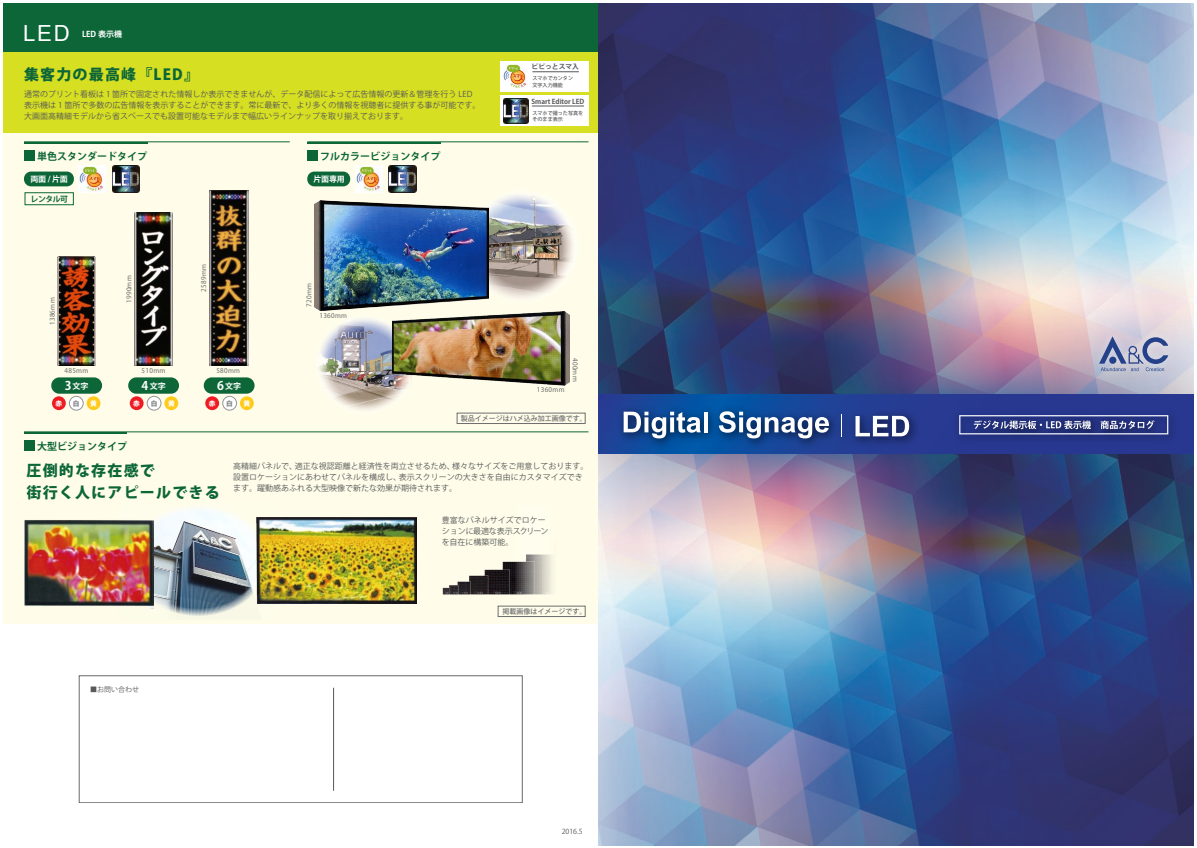
<style>
.page{position:relative;width:1197px;height:848px;background:#fff}
.page>*{position:absolute;margin:0;border:0;box-sizing:border-box;transform-origin:0 0}
.t1{font:22.2px "Arial";color:#fff}
.t2{font:800 15px/22.3px "Koz Go Pr 6 N";letter-spacing:.08em;color:#0c6638}
.t3{font:700 10px "Koz Go Pr 6 N";color:#0c6638}
.t4{font:8px/11.2px "Koz Go Pr 6 N";color:#57585a}
.t5{font:700 8px "Koz Go Pr 6 N";color:#fff}
.t6{font:700 8px "Koz Go Pr 6 N";letter-spacing:-.06em;color:#0c6638}
.t7{font:500 7px "Koz Go Pr 6 N";color:#6c6d70}
.t8{font:7px "Koz Go Pr 6 N";color:#57585a}
.t9{font:700 6.8px "Koz Go Pr 6 N";color:#57585a}
.t10{font:800 6.7px "Koz Go Pr 6 N";color:#fff}
.t11{font:800 6.7px "Koz Go Pr 6 N";color:#808285}
.t12{font:6.5px "Koz Go Pr 6 N";letter-spacing:.05em;color:#57585a}
.t13{font:500 5.1px/6.8px "Koz Go Pr 6 N";color:#57585a}
.s1{font-size:12px}
</style>
<div class="page">
<div style="left:3px;top:3px;width:595px;height:135px;background:#d6df21"></div>
<div style="left:3px;top:134px;width:595px;height:490px;background:#fffde9"></div>
<div style="left:3px;top:3px;width:1191px;height:49px;background:#0c6638"></div>
<div style="left:79px;top:675px;width:443px;height:128px;background:#fff;border:1px solid #57585a"></div>
<hr style="left:333px;top:688px;width:1px;height:103px;background:#57585a">
<div style="left:498px;top:606px;width:87px;height:11px;border:1px solid #6c6d70"></div>
<div style="left:457px;top:413px;width:128px;height:11px;border:1px solid #6c6d70"></div>
<div style="left:24px;top:151px;width:10px;height:10px;background:#0c6638"></div>
<div style="left:24px;top:172px;width:50px;height:14px;background:#0c6638;border-radius:7px"></div>
<img style="left:78px;top:165px;width:28px;height:28px">
<img style="left:112px;top:165px;width:28px;height:28px">
<img style="left:355px;top:165px;width:28px;height:28px">
<img style="left:389px;top:165px;width:27px;height:28px">
<div style="left:25px;top:192px;width:49px;height:13px;border:1px solid #0c6638"></div>
<div style="left:307px;top:172px;width:43px;height:14px;background:#0c6638;border-radius:7px"></div>
<div style="left:307px;top:151px;width:10px;height:10px;background:#0c6638"></div>
<hr style="left:24px;top:142px;width:266px;height:1px;background:#0c6638">
<div style="left:24px;top:441px;width:10px;height:10px;background:#0c6638"></div>
<hr style="left:24px;top:432px;width:564px;height:1px;background:#0c6638">
<hr style="left:307px;top:142px;width:281px;height:1px;background:#0c6638">
<div style="left:240px;top:396px;width:14px;height:14px;background:#fecb1b;border-radius:50%"></div>
<div style="left:205px;top:396px;width:14px;height:14px;background:#ee1d23;border-radius:50%"></div>
<div style="left:223px;top:396px;width:13px;height:14px;background:#fff;border-radius:50%"></div>
<div style="left:222px;top:396px;width:15px;height:14px;border:1px solid #939598;border-radius:50%"></div>
<div style="left:164px;top:396px;width:14px;height:14px;background:#fecb1b;border-radius:50%"></div>
<div style="left:130px;top:396px;width:14px;height:14px;background:#ee1d23;border-radius:50%"></div>
<div style="left:147px;top:396px;width:14px;height:14px;background:#fff;border-radius:50%"></div>
<div style="left:147px;top:396px;width:14px;height:14px;border:1px solid #939598;border-radius:50%"></div>
<div style="left:87px;top:396px;width:13px;height:14px;background:#fecb1b;border-radius:50%"></div>
<div style="left:52px;top:396px;width:14px;height:14px;background:#ee1d23;border-radius:50%"></div>
<div style="left:69px;top:396px;width:14px;height:14px;background:#fff;border-radius:50%"></div>
<div style="left:69px;top:396px;width:14px;height:14px;border:1px solid #939598;border-radius:50%"></div>
<div style="left:51px;top:377px;width:51px;height:17px;background:#0c6638;border-radius:8px"></div>
<div style="left:128px;top:377px;width:51px;height:17px;background:#0c6638;border-radius:8px"></div>
<div style="left:204px;top:377px;width:50px;height:17px;background:#0c6638;border-radius:8px"></div>
<div style="left:500px;top:61px;width:88px;height:30px;background:#fff"></div>
<img style="left:503px;top:64px;width:23px;height:25px">
<div style="left:500px;top:95px;width:88px;height:31px;background:#fff"></div>
<img style="left:503px;top:98px;width:25px;height:26px">
<hr style="left:532px;top:72px;width:47px;height:1px;background:#57585a">
<hr style="left:532px;top:106px;width:52px;height:1px;background:#57585a">
<img style="left:153px;top:507px;width:103px;height:109px">
<img style="left:256px;top:517px;width:161px;height:87px">
<img style="left:24px;top:520px;width:129px;height:89px">
<img style="left:58px;top:257px;width:38px;height:109px">
<img style="left:134px;top:213px;width:39px;height:153px">
<img style="left:210px;top:190px;width:39px;height:176px">
<img style="left:319px;top:319px;width:87px;height:91px">
<img style="left:392px;top:311px;width:177px;height:74px">
<img style="left:489px;top:195px;width:84px;height:103px">
<img style="left:314px;top:200px;width:175px;height:110px">
<svg style="left:442px;top:554px;width:110px;height:40px"></svg>
<img style="left:598px;top:3px;width:596px;height:391px">
<img style="left:598px;top:454px;width:596px;height:391px">
<img style="left:1087px;top:324px;width:93px;height:59px">
<svg style="left:1099px;top:336px;width:69px;height:35px;background:#9ea4c2"></svg>
<svg style="left:598px;top:394px;width:596px;height:60px;background:#223d94"></svg>
<img style="left:949px;top:405px;width:233px;height:44px">
<svg style="left:959px;top:415px;width:209px;height:19px;background:#57629a"></svg>
<img style="left:613px;top:401px;width:310px;height:51px">
<svg style="left:855px;top:416px;width:54px;height:20px"></svg>
<svg style="left:623px;top:412px;width:78px;height:26px"></svg>
<hr style="left:704px;top:412px;width:4px;height:20px;background:#fff">
<svg style="left:719px;top:411px;width:110px;height:27px"></svg>
<svg style="left:841px;top:415px;width:1px;height:22px"></svg>
<h1 class="t1" style="left:23px;top:18px;width:48px">LED</h1>
<p class="t5" style="left:82px;top:30px;width:42px">LED 表示機</p>
<h2 class="t2" style="left:24px;top:64px;width:176px">集客力の最高峰『LED』</h2>
<p class="t4" style="left:24px;top:89px;width:458px">通常のプリント看板は 1 箇所で固定された情報しか表示できませんが、データ配信によって広告情報の更新＆管理を行う LED表示機は 1 箇所で多数の広告情報を表示することができます。常に最新で、より多くの情報を視聴者に提供する事が可能です。大画面高精細モデルから省スペースでも設置可能なモデルまで幅広いラインナップを取り揃えております。</p>
<p class="t3" style="left:37px;top:151px;width:111px">単色スタンダードタイプ</p>
<p class="t5" style="left:30px;top:174px;width:39px">両面 / 片面</p>
<p class="t6" style="left:31px;top:195px;width:39px">レンタル可</p>
<p class="t12" style="left:49px;top:325px;width:29px;rotate:-90deg">1386mm</p>
<p class="t12" style="left:125px;top:303px;width:29px;rotate:-90deg">1990mm</p>
<p class="t12" style="left:200px;top:292px;width:29px;rotate:-90deg">2589mm</p>
<p class="t3" style="left:320px;top:151px;width:121px">フルカラービジョンタイプ</p>
<p class="t5" style="left:314px;top:174px;width:33px">片面専用</p>
<p class="t12" style="left:305px;top:307px;width:25px;rotate:-90deg">720mm</p>
<p class="t12" style="left:319px;top:312px;width:29px">1360mm</p>
<p class="t9" style="left:531px;top:63px;width:49px">ピピっとスマ入</p>
<p class="t13" style="left:532px;top:75px;width:42px">スマホでカンタン文字入力機能</p>
<p class="t9" style="left:531px;top:98px;width:54px">Smart Editor LED</p>
<p class="t13" style="left:532px;top:109px;width:52px">スマホで撮った写真をそのまま表示</p>
<p class="t12" style="left:216px;top:367px;width:25px">580mm</p>
<p class="t12" style="left:578px;top:358px;width:25px;rotate:90deg">400mm</p>
<p class="t12" style="left:537px;top:386px;width:29px">1360mm</p>
<p class="t12" style="left:65px;top:367px;width:25px">485mm</p>
<p class="t12" style="left:142px;top:367px;width:25px">510mm</p>
<p class="t5" style="left:65px;top:381px;width:25px"><span class="s1">3</span>文字</p>
<p class="t5" style="left:141px;top:381px;width:26px"><span class="s1">4</span>文字</p>
<p class="t5" style="left:217px;top:381px;width:25px"><span class="s1">6</span>文字</p>
<p class="t10" style="left:56px;top:400px;width:8px">赤</p>
<p class="t11" style="left:73px;top:400px;width:8px">白</p>
<p class="t10" style="left:90px;top:400px;width:8px">黄</p>
<p class="t10" style="left:133px;top:400px;width:8px">赤</p>
<p class="t11" style="left:151px;top:400px;width:8px">白</p>
<p class="t10" style="left:168px;top:400px;width:8px">黄</p>
<p class="t10" style="left:209px;top:400px;width:8px">赤</p>
<p class="t11" style="left:226px;top:400px;width:8px">白</p>
<p class="t10" style="left:243px;top:400px;width:8px">黄</p>
<p class="t3" style="left:37px;top:441px;width:91px">大型ビジョンタイプ</p>
<p class="t7" style="left:460px;top:414px;width:127px">製品イメージはハメ込み加工画像です。</p>
<h2 class="t2" style="left:26px;top:459px;width:195px">圧倒的な存在感で<br>街行く人にアピールできる</h2>
<p class="t4" style="left:233px;top:461px;width:357px">高精細パネルで、適正な視認距離と経済性を両立させるため、様々なサイズをご用意しております。設置ロケーションにあわせてパネルを構成し、表示スクリーンの大きさを自由にカスタマイズできます。躍動感あふれる大型映像で新たな効果が期待されます。</p>
<p class="t4" style="left:442px;top:514px;width:108px">豊富なパネルサイズでロケーションに最適な表示スクリーンを自在に構築可能。</p>
<p class="t7" style="left:502px;top:607px;width:86px">掲載画像はイメージです。</p>
<p class="t8" style="left:90px;top:686px;width:50px">■お問い合わせ</p>
<p class="t8" style="left:562px;top:827px;width:22px">2016.5</p>
</div>
